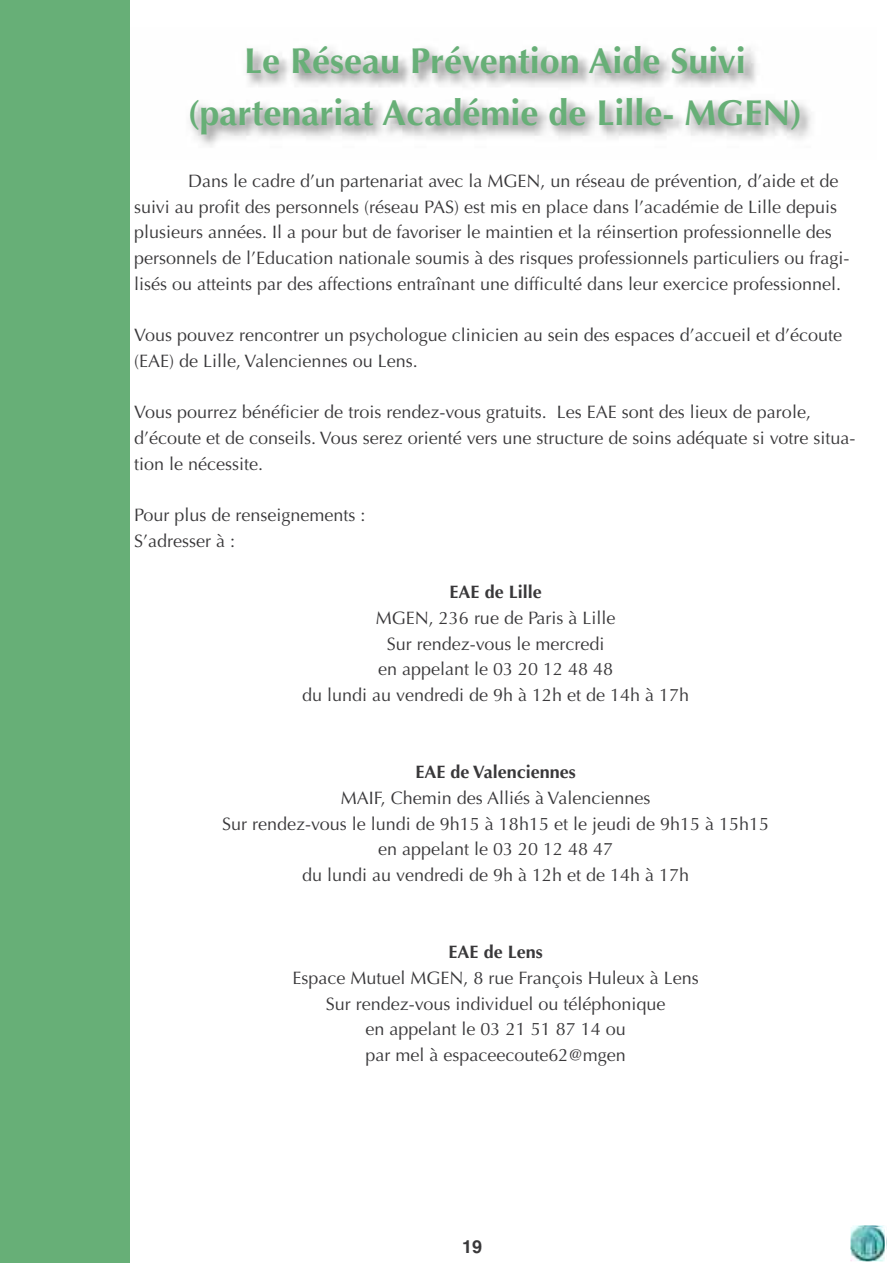
<style>
.page{position:relative;width:893px;height:1263px;background:#fff}
.page>*{position:absolute;margin:0;border:0;box-sizing:border-box;transform-origin:0 0}
.t1{font:700 36px/51.4px "Optima";color:#67af77;text-align:center}
.t2{font:18px/25.7px "Optima";color:#39383a}
.t3{font:700 18px "Optima";color:#39383a}
.t4{font:700 18px "Helvetica";color:#39383a}
</style>
<div class="page">
<img style="left:853px;top:1225px;width:31px;height:2px">
<img style="left:850px;top:1227px;width:35px;height:34px">
<img style="left:190px;top:47px;width:621px;height:100px">
<div style="left:0;top:0;width:130px;height:1263px;background:#67af77"></div>
<h1 class="t1" style="left:188px;top:36px;width:616px">Le Réseau Prévention Aide Suivi (partenariat Académie de Lille- MGEN)</h1>
<p class="t2" style="left:134px;top:168px;width:717px;text-indent:54px">Dans le cadre d’un partenariat avec la MGEN, un réseau de prévention, d’aide et de suivi au profit des personnels (réseau PAS) est mis en place dans l’académie de Lille depuis plusieurs années. Il a pour but de favoriser le maintien et la réinsertion professionnelle des personnels de l’Education nationale soumis à des risques professionnels particuliers ou fragi&shy;lisés ou atteints par des affections entraînant une difficulté dans leur exercice professionnel.</p>
<p class="t2" style="left:134px;top:322px;width:709px">Vous pouvez rencontrer un psychologue clinicien au sein des espaces d’accueil et d’écoute (EAE) de Lille, Valenciennes ou Lens.</p>
<p class="t2" style="left:134px;top:400px;width:723px">Vous pourrez bénéficier de trois rendez-vous gratuits. Les EAE sont des lieux de parole, d’écoute et de conseils. Vous serez orienté vers une structure de soins adéquate si votre situa&shy;tion le nécessite.</p>
<p class="t2" style="left:134px;top:502px;width:233px">Pour plus de renseignements :<br>S’adresser à :</p>
<p class="t3" style="left:450px;top:582px;width:94px">EAE de Lille</p>
<p class="t2" style="left:302px;top:605px;width:389px;text-align:center">MGEN, 236 rue de Paris à Lille<br>Sur rendez-vous le mercredi<br>en appelant le 03 20 12 48 48<br>du lundi au vendredi de 9h à 12h et de 14h à 17h</p>
<p class="t3" style="left:415px;top:762px;width:162px">EAE de Valenciennes</p>
<p class="t2" style="left:222px;top:785px;width:548px;text-align:center">MAIF, Chemin des Alliés à Valenciennes<br>Sur rendez-vous le lundi de 9h15 à 18h15 et le jeudi de 9h15 à 15h15 en appelant le 03 20 12 48 47<br>du lundi au vendredi de 9h à 12h et de 14h à 17h</p>
<p class="t3" style="left:449px;top:942px;width:96px">EAE de Lens</p>
<p class="t2" style="left:293px;top:965px;width:408px;text-align:center">Espace Mutuel MGEN, 8 rue François Huleux à Lens Sur rendez-vous individuel ou téléphonique<br>en appelant le 03 21 51 87 14 ou<br>par mel à espaceecoute62@mgen</p>
<p class="t4" style="left:462px;top:1236px;width:22px">19</p>
</div>
